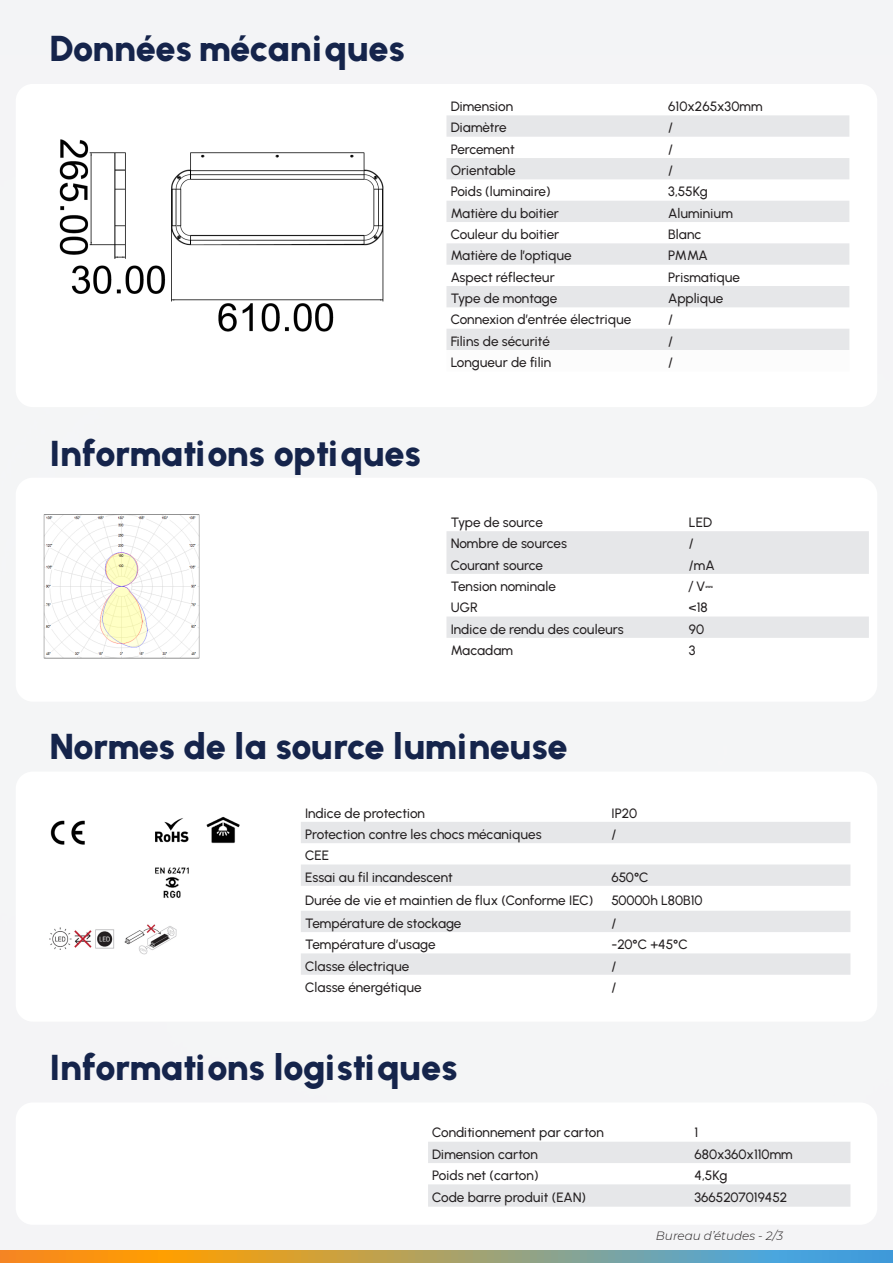
<style>
.page{position:relative;width:893px;height:1263px;background:#f4f5f6}
.page>*{position:absolute;margin:0;border:0;box-sizing:border-box;transform-origin:0 0}
.t1{font:900 36px "Urbanist";letter-spacing:-.01em;color:#15244b}
.Texte_courant{font:500 13.5px "Urbanist";letter-spacing:-.005em;color:#231f20}
.Texte_courant-2{font:italic 300 12px "Montserrat";color:#231f20}
.Texte_courant-3{font:500 12px "Montserrat";color:#231f20}
.s1{font-family:"Urbanist";font-size:13.5px}
.s2{font-family:"Cambria Math";font-weight:400;font-size:13.5px}
</style>
<div class="page">
<div style="left:16px;top:84px;width:861px;height:323px;background:#fff;border-radius:17px"></div>
<div style="left:16px;top:771px;width:861px;height:251px;background:#fff;border-radius:17px"></div>
<div style="left:16px;top:478px;width:861px;height:224px;background:#fff;border-radius:17px"></div>
<div style="left:16px;top:1102px;width:861px;height:123px;background:#fff;border-radius:17px"></div>
<svg style="left:446px;top:531px;width:423px;height:107px;fill:#e6e7e9"></svg>
<svg style="left:428px;top:1142px;width:422px;height:65px"></svg>
<svg style="left:301px;top:822px;width:549px;height:153px;fill:#e6e7e9"></svg>
<div style="left:446px;top:115px;width:403px;height:22px;background:#e6e7e9"></div>
<svg style="left:446px;top:158px;width:403px;height:192px;fill:#e6e7e9"></svg>
<svg style="left:0;top:1251px;width:893px;height:12px;background:#a79e6c"></svg>
<img style="left:59px;top:139px;width:325px;height:193px">
<img style="left:155px;top:818px;width:34px;height:80px">
<img style="left:50px;top:820px;width:35px;height:25px">
<img style="left:50px;top:928px;width:64px;height:22px">
<img style="left:124px;top:924px;width:53px;height:31px">
<img style="left:206px;top:816px;width:34px;height:28px">
<img style="left:43px;top:514px;width:157px;height:145px">
<p class="t1" style="left:50px;top:27px;width:357px">Données mécaniques</p>
<p class="t1" style="left:50px;top:431px;width:373px">Informations optiques</p>
<p class="Texte_courant" style="left:451px;top:98px;width:64px">Dimension</p>
<p class="Texte_courant" style="left:668px;top:98px;width:96px">610x265x30mm</p>
<p class="Texte_courant" style="left:451px;top:120px;width:57px">Diamètre</p>
<p class="Texte_courant" style="left:668px;top:120px;width:6px">/</p>
<p class="Texte_courant" style="left:451px;top:141px;width:65px">Percement</p>
<p class="Texte_courant" style="left:668px;top:141px;width:6px">/</p>
<p class="Texte_courant" style="left:451px;top:162px;width:66px">Orientable</p>
<p class="Texte_courant" style="left:668px;top:162px;width:6px">/</p>
<p class="Texte_courant" style="left:451px;top:184px;width:101px">Poids (luminaire)</p>
<p class="Texte_courant" style="left:668px;top:184px;width:41px">3,55Kg</p>
<p class="Texte_courant" style="left:451px;top:205px;width:110px">Matière du boitier</p>
<p class="Texte_courant" style="left:668px;top:205px;width:66px">Aluminium</p>
<p class="Texte_courant" style="left:451px;top:226px;width:110px">Couleur du boitier</p>
<p class="Texte_courant" style="left:668px;top:226px;width:35px">Blanc</p>
<p class="Texte_courant" style="left:451px;top:248px;width:122px">Matière de l’optique</p>
<p class="Texte_courant" style="left:668px;top:248px;width:41px">PMMA</p>
<p class="Texte_courant" style="left:451px;top:269px;width:106px">Aspect réflecteur</p>
<p class="Texte_courant" style="left:668px;top:269px;width:73px">Prismatique</p>
<p class="Texte_courant" style="left:451px;top:290px;width:108px">Type de montage</p>
<p class="Texte_courant" style="left:668px;top:290px;width:57px">Applique</p>
<p class="Texte_courant" style="left:451px;top:312px;width:182px">Connexion d’entrée électrique</p>
<p class="Texte_courant" style="left:668px;top:312px;width:6px">/</p>
<p class="Texte_courant" style="left:451px;top:333px;width:101px">Filins de sécurité</p>
<p class="Texte_courant" style="left:668px;top:333px;width:6px">/</p>
<p class="Texte_courant" style="left:451px;top:354px;width:102px">Longueur de filin</p>
<p class="Texte_courant" style="left:668px;top:354px;width:6px">/</p>
<p class="Texte_courant" style="left:451px;top:514px;width:94px">Type de source</p>
<p class="Texte_courant" style="left:689px;top:514px;width:25px">LED</p>
<p class="Texte_courant" style="left:451px;top:535px;width:118px">Nombre de sources</p>
<p class="Texte_courant" style="left:689px;top:535px;width:6px">/</p>
<p class="Texte_courant" style="left:451px;top:557px;width:94px">Courant source</p>
<p class="Texte_courant" style="left:689px;top:557px;width:27px">/mA</p>
<p class="Texte_courant" style="left:451px;top:578px;width:107px">Tension nominale</p>
<p class="Texte_courant-3" style="left:689px;top:578px;width:26px">/ <span class="s1">V</span><span class="s2">⎓</span></p>
<p class="Texte_courant" style="left:451px;top:599px;width:29px">UGR</p>
<p class="Texte_courant" style="left:689px;top:599px;width:20px">&lt;18</p>
<p class="Texte_courant" style="left:451px;top:621px;width:175px">Indice de rendu des couleurs</p>
<p class="Texte_courant" style="left:689px;top:621px;width:17px">90</p>
<p class="Texte_courant" style="left:451px;top:642px;width:64px">Macadam</p>
<p class="Texte_courant" style="left:689px;top:642px;width:8px">3</p>
<p class="t1" style="left:50px;top:725px;width:519px">Normes de la source lumineuse</p>
<p class="Texte_courant" style="left:305px;top:805px;width:122px">Indice de protection</p>
<p class="Texte_courant" style="left:611px;top:805px;width:27px">IP20</p>
<p class="Texte_courant" style="left:305px;top:826px;width:238px">Protection contre les chocs mécaniques</p>
<p class="Texte_courant" style="left:611px;top:826px;width:6px">/</p>
<p class="Texte_courant" style="left:305px;top:847px;width:26px">CEE</p>
<p class="Texte_courant" style="left:305px;top:869px;width:149px">Essai au fil incandescent</p>
<p class="Texte_courant" style="left:611px;top:869px;width:39px">650°C</p>
<p class="Texte_courant" style="left:305px;top:892px;width:290px">Durée de vie et maintien de flux (Conforme IEC)</p>
<p class="Texte_courant" style="left:611px;top:892px;width:93px">50000h L80B10</p>
<p class="Texte_courant" style="left:305px;top:915px;width:158px">Température de stockage</p>
<p class="Texte_courant" style="left:611px;top:915px;width:6px">/</p>
<p class="Texte_courant" style="left:305px;top:936px;width:132px">Température d’usage</p>
<p class="Texte_courant" style="left:611px;top:936px;width:78px">-20°C +45°C</p>
<p class="Texte_courant" style="left:305px;top:958px;width:106px">Classe électrique</p>
<p class="Texte_courant" style="left:611px;top:958px;width:6px">/</p>
<p class="Texte_courant" style="left:305px;top:979px;width:118px">Classe énergétique</p>
<p class="Texte_courant" style="left:611px;top:979px;width:6px">/</p>
<p class="t1" style="left:50px;top:1045px;width:409px">Informations logistiques</p>
<p class="Texte_courant" style="left:432px;top:1124px;width:173px">Conditionnement par carton</p>
<p class="Texte_courant" style="left:694px;top:1124px;width:5px">1</p>
<p class="Texte_courant" style="left:432px;top:1146px;width:107px">Dimension carton</p>
<p class="Texte_courant" style="left:694px;top:1146px;width:100px">680x360x110mm</p>
<p class="Texte_courant" style="left:432px;top:1167px;width:108px">Poids net (carton)</p>
<p class="Texte_courant" style="left:694px;top:1167px;width:34px">4,5Kg</p>
<p class="Texte_courant" style="left:432px;top:1189px;width:155px">Code barre produit (EAN)</p>
<p class="Texte_courant" style="left:694px;top:1189px;width:94px">3665207019452</p>
<p class="Texte_courant-2" style="left:656px;top:1228px;width:129px">Bureau d’études - 2/3</p>
</div>
